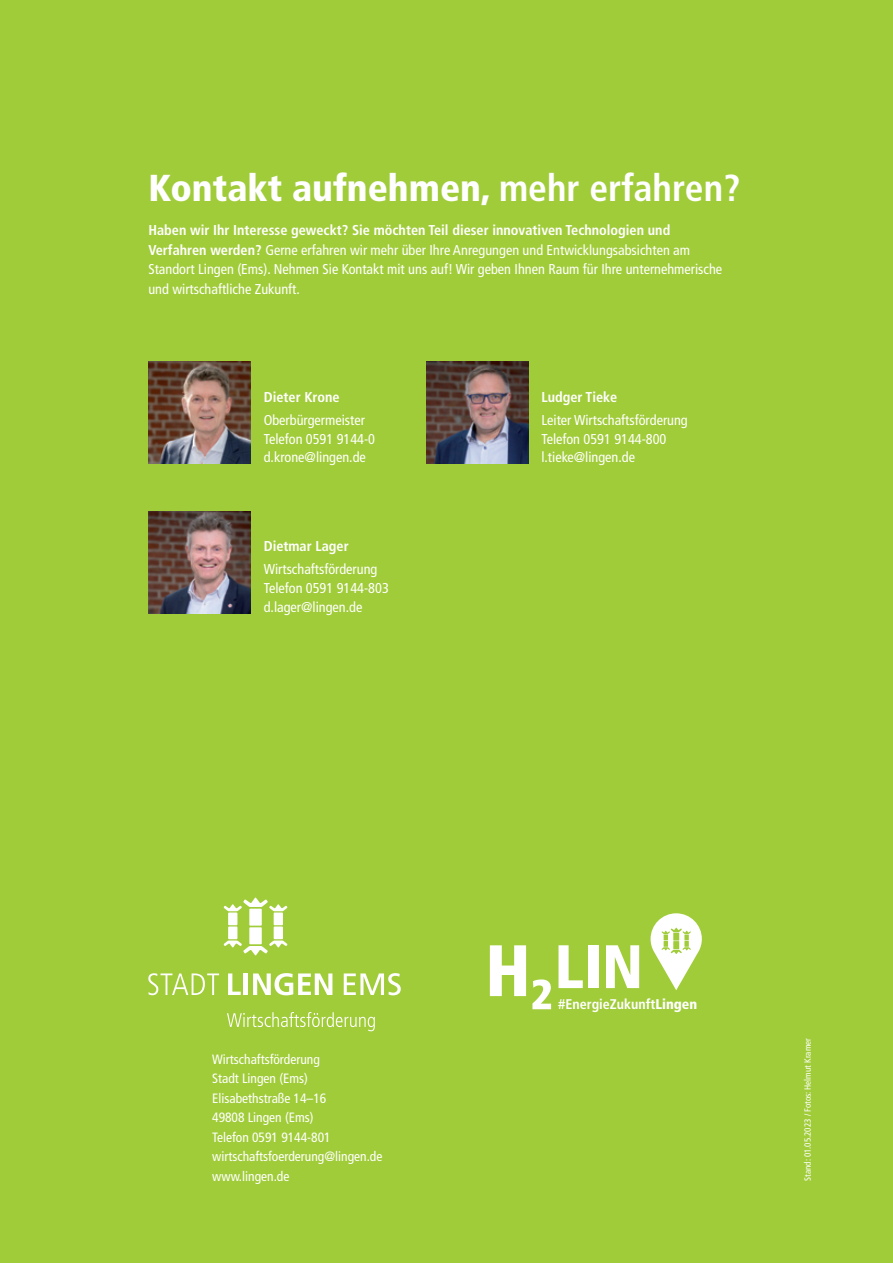
<style>
.page{position:relative;width:893px;height:1263px;background:#a1cc3a}
.page>*{position:absolute;margin:0;border:0;box-sizing:border-box;transform-origin:0 0}
.t1{font:900 condensed 61.35px "Frutiger LT Com";color:#fff}
.t2{font:900 condensed 37.5px "Frutiger LT Com";color:#fff}
.t3{font:condensed 14.25px/18.8px "Frutiger LT Com";color:#fff}
.t4{font:700 condensed 14.25px "Frutiger LT Com";color:#fff}
.t5{font:700 condensed 14.1px "Frutiger LT Com";color:#fff}
.t6{font:condensed 13.5px/19.5px "Frutiger LT Com";color:#fff}
.t7{font:condensed 9px "Frutiger LT Com";color:#fff}
.s1{font-weight:700}
.s2{font-weight:900}
</style>
<div class="page">
<svg style="left:148px;top:973px;width:71px;height:22px"></svg>
<svg style="left:228px;top:973px;width:13px;height:22px"></svg>
<hr style="left:244px;top:973px;width:4px;height:22px;background:#fff">
<svg style="left:253px;top:973px;width:79px;height:22px"></svg>
<svg style="left:344px;top:973px;width:57px;height:22px"></svg>
<div style="left:249px;top:927px;width:13px;height:17px;background:#fff"></div>
<div style="left:249px;top:909px;width:13px;height:17px;background:#fff"></div>
<div style="left:274px;top:926px;width:9px;height:13px;background:#fff"></div>
<div style="left:274px;top:912px;width:9px;height:13px;background:#fff"></div>
<svg style="left:224px;top:897px;width:63px;height:14px"></svg>
<div style="left:228px;top:926px;width:9px;height:13px;background:#fff"></div>
<div style="left:228px;top:912px;width:9px;height:13px;background:#fff"></div>
<svg style="left:224px;top:940px;width:63px;height:15px"></svg>
<svg style="left:227px;top:1012px;width:148px;height:19px"></svg>
<img style="left:426px;top:361px;width:103px;height:103px">
<img style="left:148px;top:361px;width:103px;height:103px">
<svg style="left:651px;top:913px;width:51px;height:77px"></svg>
<svg style="left:490px;top:945px;width:62px;height:64px"></svg>
<img style="left:148px;top:511px;width:103px;height:102px">
<h2 class="t2" style="left:148px;top:166px;width:594px">Kontakt aufnehmen, <span class="s1">mehr erfahren?</span></h2>
<p class="t3" style="left:148px;top:221px;width:575px;line-height:19.5px"><span class="s1">Haben wir Ihr Interesse geweckt? Sie möchten Teil dieser innovativen Technologien und Verfahren werden?</span> Gerne erfahren wir mehr über Ihre Anregungen und Entwicklungsabsichten am Standort Lingen (Ems). Nehmen Sie Kontakt mit uns auf! Wir geben Ihnen Raum für Ihre unternehmerische und wirtschaftliche Zukunft.</p>
<p class="t4" style="left:264px;top:388px;width:77px">Dieter Krone</p>
<p class="t3" style="left:264px;top:411px;width:113px">Oberbürgermeister<br>Telefon 0591 9144-0 d.krone@lingen.de</p>
<p class="t4" style="left:264px;top:538px;width:87px">Dietmar Lager</p>
<p class="t3" style="left:264px;top:560px;width:127px">Wirtschaftsförderung<br>Telefon 0591 9144-803 d.lager@lingen.de</p>
<p class="t4" style="left:541px;top:388px;width:77px">Ludger Tieke</p>
<p class="t3" style="left:541px;top:411px;width:148px">Leiter Wirtschaftsförderung<br>Telefon 0591 9144-800 l.tieke@lingen.de</p>
<p class="t6" style="left:212px;top:1049px;width:172px">Wirtschaftsförderung<br>Stadt Lingen (Ems)<br>Elisabethstraße 14–16<br>49808 Lingen (Ems)<br>Telefon 0591 9144-801 wirtschaftsfoerderung@lingen.de www.lingen.de</p>
<h1 class="t1" style="left:554px;top:930px;width:57px">LIN</h1>
<p class="t5" style="left:558px;top:996px;width:140px">#EnergieZukunft<span class="s2">Lingen</span></p>
<p class="t7" style="left:803px;top:1181px;width:144px;rotate:-90deg">Stand: 01.05.2023 / Fotos: Helmut Kramer</p>
</div>
